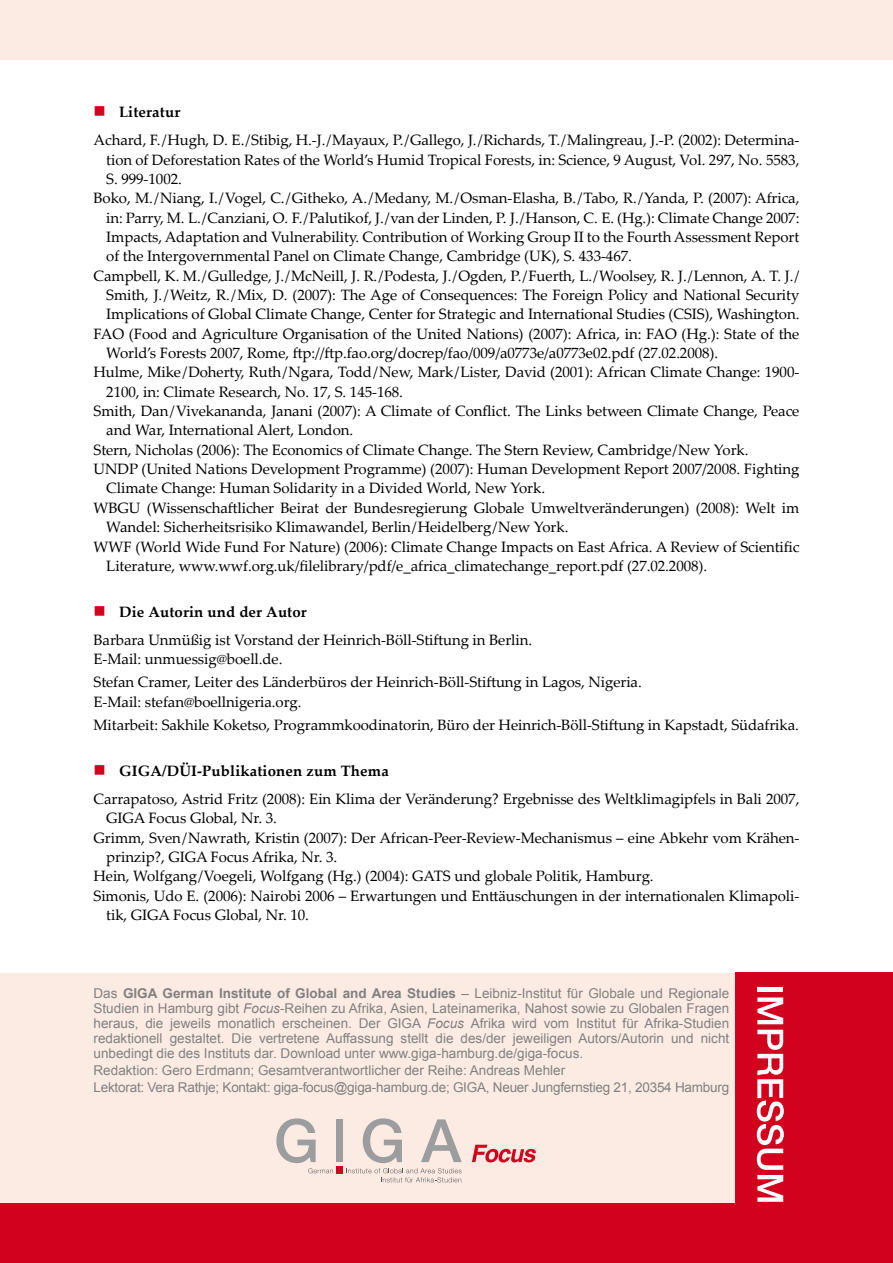
<style>
.page{position:relative;width:893px;height:1263px;background:#fff}
.page>*{position:absolute;margin:0;border:0;box-sizing:border-box;transform-origin:0 0}
.t1{font:16.5px "Wingdings";color:#d2011e}
.t2{font:15px/19.4px "Palatino Linotype";letter-spacing:-.005em;color:#000}
.t3{font:700 15px "Palatino Linotype";letter-spacing:.01em;color:#000}
.t4{font:13.5px/15px "Arial";color:#818181;text-align:justify}
.s1{font-weight:700}
.s2{font-style:italic}
</style>
<div class="page">
<div style="left:0;top:973px;width:893px;height:290px;background:#fbebe3"></div>
<div style="left:736px;top:972px;width:157px;height:291px;background:#d2011e"></div>
<div style="left:757px;top:987px;width:26px;height:5px;background:#fff"></div>
<svg style="left:757px;top:997px;width:26px;height:27px"></svg>
<svg style="left:757px;top:1030px;width:27px;height:172px"></svg>
<div style="left:0;top:1203px;width:738px;height:60px;background:#d2011e"></div>
<div style="left:0;top:0;width:893px;height:60px;background:#fbebe3"></div>
<div style="left:336px;top:1119px;width:7px;height:43px;background:#9c9d9f"></div>
<svg style="left:276px;top:1118px;width:57px;height:55px"></svg>
<svg style="left:346px;top:1118px;width:116px;height:64px"></svg>
<div style="left:336px;top:1166px;width:7px;height:7px;background:#d2011e"></div>
<svg style="left:472px;top:1145px;width:64px;height:17px"></svg>
<p class="t1" style="left:94px;top:102px;width:14px">■</p>
<p class="t3" style="left:119px;top:102px;width:63px">Literatur</p>
<p class="t2" style="left:94px;top:130px;width:707px">Achard, F./Hugh, D. E./Stibig, H.-J./Mayaux, P./Gallego, J./Richards, T./Malingreau, J.-P. (2002): Determina-</p>
<p class="t2" style="left:106px;top:149px;width:695px">tion of Deforestation Rates of the World’s Humid Tropical Forests, in: Science, 9 August, Vol. 297, No. 5583,</p>
<p class="t2" style="left:106px;top:168px;width:77px">S. 999-1002.</p>
<p class="t2" style="left:94px;top:188px;width:707px">Boko, M./Niang, I./Vogel, C./Githeko, A./Medany, M./Osman-Elasha, B./Tabo, R./Yanda, P. (2007): Africa,</p>
<p class="t2" style="left:106px;top:207px;width:695px">in: Parry, M. L./Canziani, O. F./Palutikof, J./van der Linden, P. J./Hanson, C. E. (Hg.): Climate Change 2007:</p>
<p class="t2" style="left:106px;top:227px;width:694px">Impacts, Adaptation and Vulnerability. Contribution of Working Group II to the Fourth Assessment Report</p>
<p class="t2" style="left:106px;top:246px;width:527px">of the Intergovernmental Panel on Climate Change, Cambridge (UK), S. 433-467.</p>
<p class="t2" style="left:94px;top:265px;width:707px">Campbell, K. M./Gulledge, J./McNeill, J. R./Podesta, J./Ogden, P./Fuerth, L./Woolsey, R. J./Lennon, A. T. J./</p>
<p class="t2" style="left:106px;top:285px;width:695px">Smith, J./Weitz, R./Mix, D. (2007): The Age of Consequences: The Foreign Policy and National Security</p>
<p class="t2" style="left:106px;top:304px;width:695px">Implications of Global Climate Change, Center for Strategic and International Studies (CSIS), Washington.</p>
<p class="t2" style="left:94px;top:323px;width:707px">FAO (Food and Agriculture Organisation of the United Nations) (2007): Africa, in: FAO (Hg.): State of the</p>
<p class="t2" style="left:106px;top:343px;width:613px">World’s Forests 2007, Rome, ftp://ftp.fao.org/docrep/fao/009/a0773e/a0773e02.pdf (27.02.2008).</p>
<p class="t2" style="left:94px;top:362px;width:707px">Hulme, Mike/Doherty, Ruth/Ngara, Todd/New, Mark/Lister, David (2001): African Climate Change: 1900-</p>
<p class="t2" style="left:106px;top:381px;width:298px">2100, in: Climate Research, No. 17, S. 145-168.</p>
<p class="t2" style="left:94px;top:401px;width:707px">Smith, Dan/Vivekananda, Janani (2007): A Climate of Conflict. The Links between Climate Change, Peace</p>
<p class="t2" style="left:106px;top:420px;width:248px">and War, International Alert, London.</p>
<p class="t2" style="left:94px;top:439px;width:656px">Stern, Nicholas (2006): The Economics of Climate Change. The Stern Review, Cambridge/New York.</p>
<p class="t2" style="left:94px;top:459px;width:707px">UNDP (United Nations Development Programme) (2007): Human Development Report 2007/2008. Fighting</p>
<p class="t2" style="left:106px;top:478px;width:440px">Climate Change: Human Solidarity in a Divided World, New York.</p>
<p class="t2" style="left:94px;top:497px;width:707px">WBGU (Wissenschaftlicher Beirat der Bundesregierung Globale Umweltveränderungen) (2008): Welt im</p>
<p class="t2" style="left:106px;top:517px;width:464px">Wandel: Sicherheitsrisiko Klimawandel, Berlin/Heidelberg/New York.</p>
<p class="t2" style="left:94px;top:536px;width:707px">WWF (World Wide Fund For Nature) (2006): Climate Change Impacts on East Africa. A Review of Scientific</p>
<p class="t2" style="left:106px;top:555px;width:602px">Literature, www.wwf.org.uk/filelibrary/pdf/e_africa_climatechange_report.pdf (27.02.2008).</p>
<p class="t3" style="left:119px;top:601px;width:189px">Die Autorin und der Autor</p>
<p class="t2" style="left:94px;top:629px;width:440px">Barbara Unmüßig ist Vorstand der Heinrich-Böll-Stiftung in Berlin.<br>E-Mail: unmuessig@boell.de.</p>
<p class="t2" style="left:94px;top:672px;width:550px">Stefan Cramer, Leiter des Länderbüros der Heinrich-Böll-Stiftung in Lagos, Nigeria.<br>E-Mail: stefan@boellnigeria.org.</p>
<p class="t2" style="left:94px;top:715px;width:707px">Mitarbeit: Sakhile Koketso, Programmkoodinatorin, Büro der Heinrich-Böll-Stiftung in Kapstadt, Südafrika.</p>
<p class="t3" style="left:119px;top:760px;width:271px">GIGA/DÜI-Publikationen zum Thema</p>
<p class="t2" style="left:94px;top:789px;width:707px">Carrapatoso, Astrid Fritz (2008): Ein Klima der Veränderung? Ergebnisse des Weltklimagipfels in Bali 2007,</p>
<p class="t2" style="left:106px;top:808px;width:172px">GIGA Focus Global, Nr. 3.</p>
<p class="t2" style="left:94px;top:827px;width:707px">Grimm, Sven/Nawrath, Kristin (2007): Der African-Peer-Review-Mechanismus – eine Abkehr vom Krähen-</p>
<p class="t2" style="left:106px;top:847px;width:232px">prinzip?, GIGA Focus Afrika, Nr. 3.</p>
<p class="t2" style="left:94px;top:866px;width:562px">Hein, Wolfgang/Voegeli, Wolfgang (Hg.) (2004): GATS und globale Politik, Hamburg.</p>
<p class="t2" style="left:94px;top:885px;width:707px">Simonis, Udo E. (2006): Nairobi 2006 – Erwartungen und Enttäuschungen in der internationalen Klimapoli-</p>
<p class="t2" style="left:106px;top:905px;width:204px">tik, GIGA Focus Global, Nr. 10.</p>
<p class="t1" style="left:94px;top:602px;width:14px">■</p>
<p class="t1" style="left:94px;top:761px;width:14px">■</p>
<p class="t4" style="left:94px;top:985px;width:637px">Das <span class="s1">GIGA German Institute of Global and Area Studies</span> – Leibniz-Institut für Globale und Regionale Studien in Hamburg gibt <span class="s2">Focus</span>-Reihen zu Afrika, Asien, Lateinamerika, Nahost sowie zu Globalen Fragen heraus, die jeweils monatlich erscheinen. Der GIGA <span class="s2">Focus</span> Afrika wird vom Institut für Afrika-Studien redaktionell gestaltet. Die vertretene Auffassung stellt die des/der jeweiligen Autors/Autorin und nicht unbedingt die des Instituts dar. Download unter www.giga-hamburg.de/giga-focus.</p>
<p class="t4" style="left:94px;top:1062px;width:637px;line-height:17.1px">Redaktion: Gero Erdmann; Gesamtverantwortlicher der Reihe: Andreas Mehler<br>Lektorat: Vera Rathje; Kontakt: giga-focus@giga-hamburg.de; GIGA, Neuer Jungfernstieg 21, 20354 Hamburg</p>
</div>
